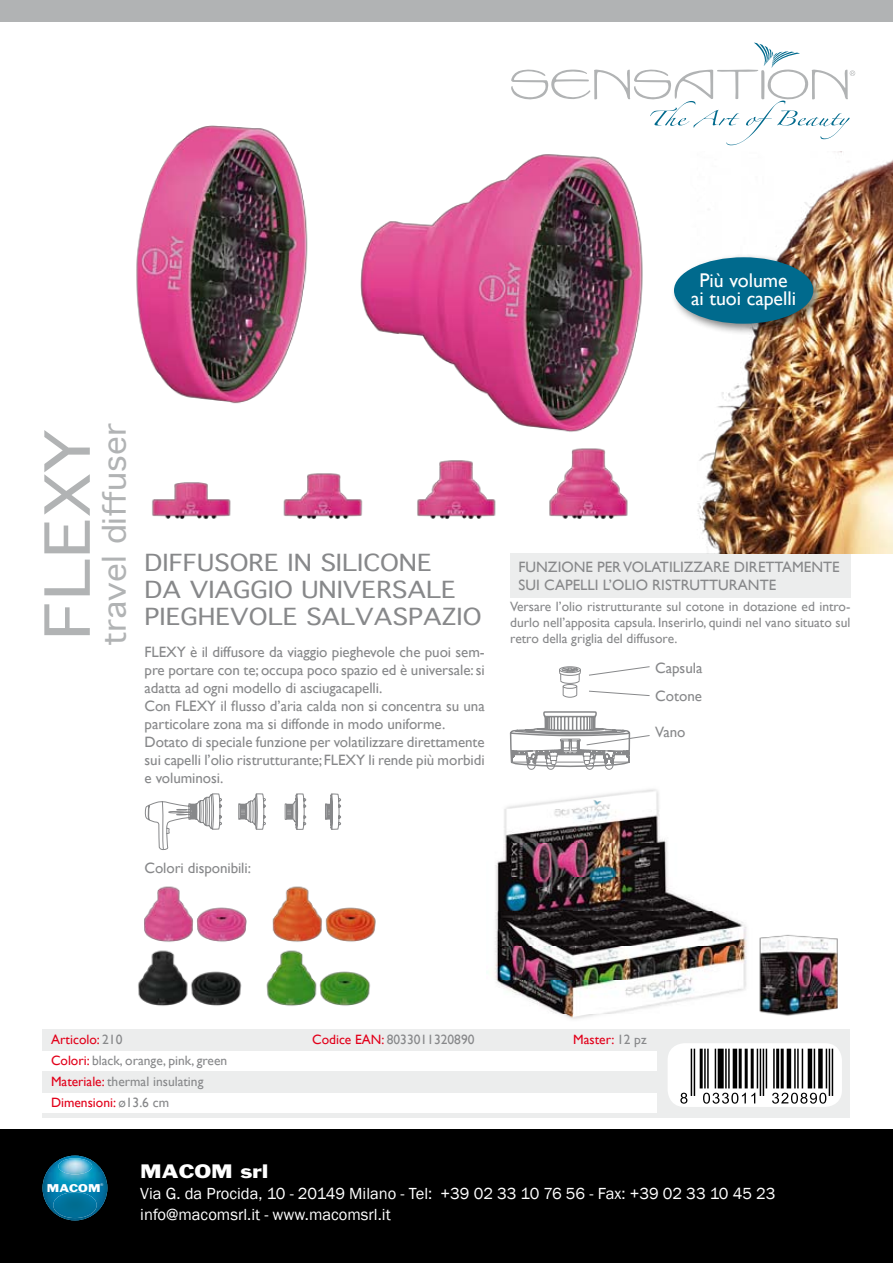
<style>
.page{position:relative;width:893px;height:1263px;background:#fff}
.page>*{position:absolute;margin:0;border:0;box-sizing:border-box;transform-origin:0 0}
.t1{font:60px "Geneva";color:#b1b3b4;scale:1.2 1}
.t2{font:30px "Geneva";color:#b1b3b4;scale:1.1 1}
.t3{font:22.5px/27px "Geneva";color:#87888a;scale:1.14 1}
.t4{font:19.8px/18.5px "Gill Sans";color:#fff;text-align:center}
.t5{font:18px "Franklin Gothic";color:#fff;scale:1.2 1}
.t6{font:16.5px/21px "Franklin Gothic";color:#fff}
.t7{font:15px/18px "Gill Sans";letter-spacing:-.005em;color:#87888a}
.t8{font:13.5px/21px "Gill Sans";color:#87888a}
.t9{font:13.5px "Gill Sans";color:#e2001a}
.t10{font:10.5px "Franklin Gothic";color:#fff;scale:1.2 1}
.t11{font:3.75px "Helvetica";color:#fff}
.s1{color:#e2001a}
.s2{color:#87888a}
</style>
<div class="page">
<img style="left:487px;top:789px;width:260px;height:231px">
<div style="left:43px;top:1029px;width:807px;height:21px;background:#eceded"></div>
<div style="left:43px;top:1071px;width:807px;height:22px;background:#eceded"></div>
<hr style="left:43px;top:1113px;width:807px;height:4px;background:#eceded">
<div style="left:657px;top:1030px;width:193px;height:86px;background:#eceded"></div>
<svg style="left:668px;top:1043px;width:174px;height:64px;background:#ededed"></svg>
<div style="left:0;top:1129px;width:893px;height:134px;background:#000"></div>
<div style="left:0;top:0;width:893px;height:21px;background:#b1b3b4"></div>
<div style="left:510px;top:553px;width:340px;height:45px;background:#eceded"></div>
<hr style="left:691px;top:1049px;width:1px;height:47px;background:#000">
<hr style="left:694px;top:1049px;width:1px;height:47px;background:#000">
<hr style="left:700px;top:1049px;width:1px;height:39px;background:#000">
<hr style="left:701px;top:1049px;width:2px;height:39px;background:#000">
<hr style="left:704px;top:1049px;width:2px;height:39px;background:#000">
<hr style="left:707px;top:1049px;width:2px;height:39px;background:#000">
<hr style="left:715px;top:1049px;width:1px;height:39px;background:#000">
<hr style="left:718px;top:1049px;width:1px;height:39px;background:#000">
<hr style="left:719px;top:1049px;width:2px;height:39px;background:#000">
<hr style="left:721px;top:1049px;width:1px;height:39px;background:#000">
<hr style="left:722px;top:1049px;width:2px;height:39px;background:#000">
<hr style="left:725px;top:1049px;width:2px;height:39px;background:#000">
<hr style="left:728px;top:1049px;width:2px;height:39px;background:#000">
<hr style="left:733px;top:1049px;width:1px;height:39px;background:#000">
<hr style="left:734px;top:1049px;width:2px;height:39px;background:#000">
<hr style="left:736px;top:1049px;width:1px;height:39px;background:#000">
<hr style="left:739px;top:1049px;width:1px;height:39px;background:#000">
<hr style="left:740px;top:1049px;width:2px;height:39px;background:#000">
<hr style="left:745px;top:1049px;width:1px;height:39px;background:#000">
<hr style="left:746px;top:1049px;width:2px;height:39px;background:#000">
<hr style="left:751px;top:1049px;width:1px;height:39px;background:#000">
<hr style="left:752px;top:1049px;width:2px;height:39px;background:#000">
<hr style="left:757px;top:1049px;width:1px;height:39px;background:#000">
<hr style="left:760px;top:1049px;width:1px;height:47px;background:#000">
<hr style="left:763px;top:1049px;width:1px;height:47px;background:#000">
<hr style="left:766px;top:1049px;width:1px;height:39px;background:#000">
<hr style="left:773px;top:1049px;width:2px;height:39px;background:#000">
<hr style="left:776px;top:1049px;width:2px;height:39px;background:#000">
<hr style="left:778px;top:1049px;width:1px;height:39px;background:#000">
<hr style="left:781px;top:1049px;width:1px;height:39px;background:#000">
<hr style="left:782px;top:1049px;width:2px;height:39px;background:#000">
<hr style="left:787px;top:1049px;width:1px;height:39px;background:#000">
<hr style="left:788px;top:1049px;width:2px;height:39px;background:#000">
<hr style="left:790px;top:1049px;width:1px;height:39px;background:#000">
<hr style="left:794px;top:1049px;width:2px;height:39px;background:#000">
<hr style="left:797px;top:1049px;width:2px;height:39px;background:#000">
<hr style="left:802px;top:1049px;width:1px;height:39px;background:#000">
<hr style="left:808px;top:1049px;width:1px;height:39px;background:#000">
<hr style="left:809px;top:1049px;width:2px;height:39px;background:#000">
<hr style="left:811px;top:1049px;width:1px;height:39px;background:#000">
<hr style="left:814px;top:1049px;width:1px;height:39px;background:#000">
<hr style="left:818px;top:1049px;width:2px;height:39px;background:#000">
<hr style="left:820px;top:1049px;width:1px;height:39px;background:#000">
<hr style="left:821px;top:1049px;width:2px;height:39px;background:#000">
<hr style="left:826px;top:1049px;width:1px;height:39px;background:#000">
<hr style="left:829px;top:1049px;width:1px;height:47px;background:#000">
<hr style="left:832px;top:1049px;width:1px;height:47px;background:#000">
<svg style="left:680px;top:1093px;width:7px;height:11px"></svg>
<svg style="left:703px;top:1093px;width:52px;height:11px"></svg>
<svg style="left:772px;top:1093px;width:54px;height:11px"></svg>
<img style="left:136px;top:125px;width:507px;height:394px">
<img style="left:144px;top:886px;width:232px;height:45px">
<svg style="left:144px;top:793px;width:197px;height:57px"></svg>
<img style="left:138px;top:931px;width:237px;height:75px">
<img style="left:509px;top:499px;width:123px;height:447px">
<svg style="left:511px;top:666px;width:139px;height:105px"></svg>
<img style="left:697px;top:152px;width:196px;height:401px">
<div style="left:670px;top:254px;width:155px;height:82px;background:#000;opacity:.5"></div>
<div style="left:674px;top:257px;width:139px;height:67px;background:#006a8d;border-radius:50%"></div>
<img style="left:759px;top:934px;width:79px;height:82px">
<img style="left:43px;top:1155px;width:64px;height:65px">
<img style="left:58px;top:1158px;width:34px;height:16px">
<img style="left:53px;top:1192px;width:44px;height:26px">
<svg style="left:511px;top:43px;width:344px;height:102px"></svg>
<h3 class="t4" style="left:691px;top:271px;width:107px">Più volume ai tuoi capelli</h3>
<h1 class="t1" style="left:16px;top:640px;width:177px;rotate:-90deg">FLEXY</h1>
<h2 class="t2" style="left:89px;top:646px;width:204px;rotate:-90deg">travel diffuser</h2>
<h3 class="t3" style="left:145px;top:548px;width:297px">DIFFUSORE IN SILICONE<br>DA VIAGGIO UNIVERSALE<br>PIEGHEVOLE SALVASPAZIO</h3>
<p class="t7" style="left:145px;top:643px;width:342px">FLEXY è il diffusore da viaggio pieghevole che puoi sem&shy;pre portare con te; occupa poco spazio ed è universale: si adatta ad ogni modello di asciugacapelli.<br>Con FLEXY il flusso d’aria calda non si concentra su una particolare zona ma si diffonde in modo uniforme.<br>Dotato di speciale funzione per volatilizzare direttamente sui capelli l’olio ristrutturante; FLEXY li rende più morbidi e voluminosi.</p>
<p class="t7" style="left:519px;top:558px;width:323px">FUNZIONE PER VOLATILIZZARE DIRETTAMENTE<br>SUI CAPELLI L’OLIO RISTRUTTURANTE</p>
<p class="t8" style="left:510px;top:598px;width:342px;line-height:16.2px;text-align:justify">Versare l’olio ristrutturante sul cotone in dotazione ed intro&shy;durlo nell’apposita capsula. Inserirlo, quindi nel vano situato sul retro della griglia del diffusore.</p>
<p class="t7" style="left:655px;top:653px;width:49px;line-height:28.5px">Capsula<br>Cotone</p>
<p class="t7" style="left:655px;top:723px;width:32px">Vano</p>
<p class="t7" style="left:145px;top:859px;width:108px">Colori disponibili:</p>
<p class="t8" style="left:51px;top:1028px;width:178px"><span class="s1">Articolo:</span> 210<br><span class="s1">Colori:</span> black, orange, pink, green<br><span class="s1">Materiale:</span> thermal insulating<br><span class="s1">Dimensioni:</span> ø13.6 cm</p>
<p class="t8" style="left:312px;top:1028px;width:164px"><span class="s1">Codice EAN:</span> 8033011320890</p>
<p class="t9" style="left:573px;top:1031px;width:75px">Master: <span class="s2">12 pz</span></p>
<p class="t10" style="left:47px;top:1181px;width:46px">MACOM</p>
<p class="t11" style="left:101px;top:1182px;width:4px">®</p>
<p class="t5" style="left:140px;top:1159px;width:108px">MACOM srl</p>
<p class="t6" style="left:140px;top:1183px;width:637px">Via G. da Procida, 10 - 20149 Milano - Tel: +39 02 33 10 76 56 - Fax: +39 02 33 10 45 23 info@macomsrl.it - www.macomsrl.it</p>
</div>
